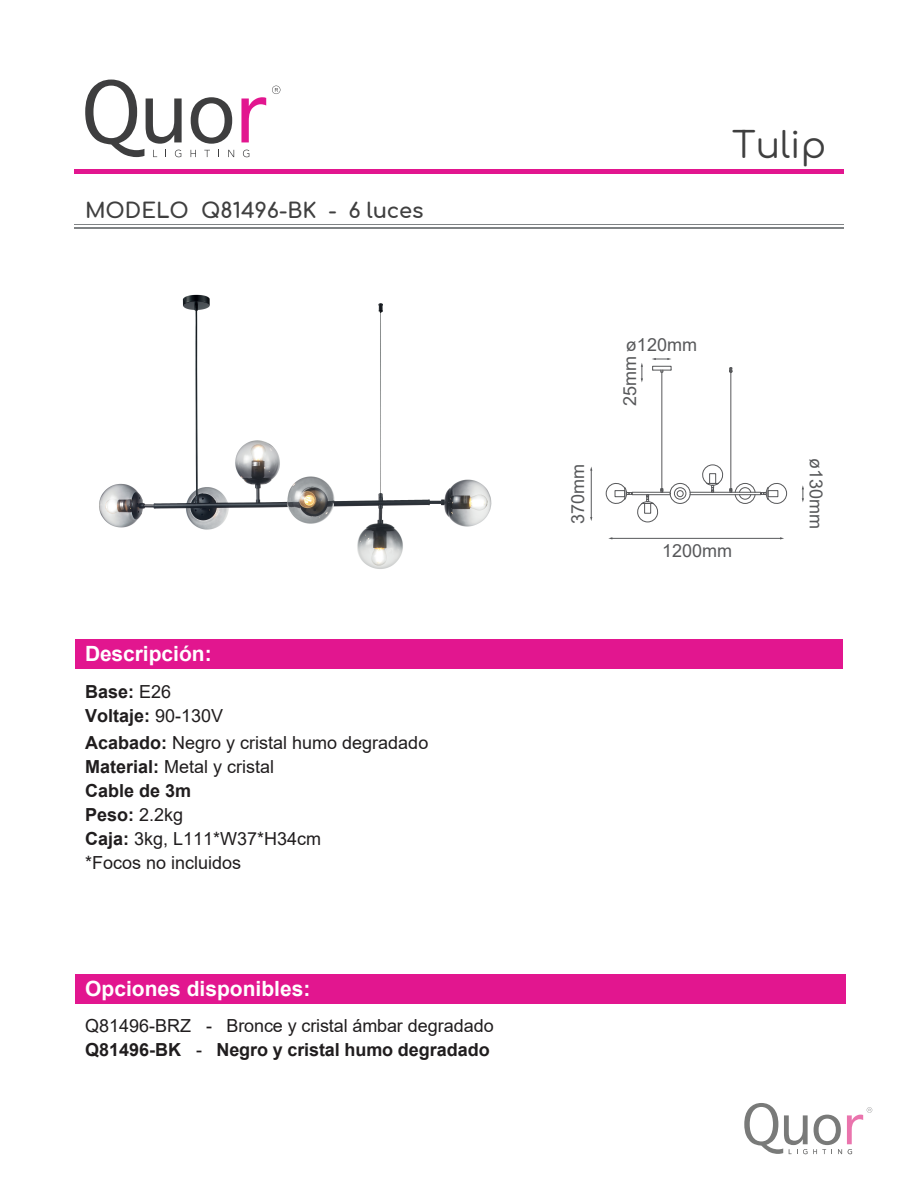
<style>
.page{position:relative;width:918px;height:1188px;background:#fff}
.page>*{position:absolute;margin:0;border:0;box-sizing:border-box;transform-origin:0 0}
.t1{font:36px "Comfortaa";color:#3f3f3f}
.t2{font:700 21px "Arial";color:#fff}
.t3{font:700 21px "Comfortaa";color:#3f3f3f}
.t4{font:18px/24px "Arial";color:#201d1e}
.t5{font:18px "Arial";color:#57585a}
.t6{font:700 18px/24px "Arial";color:#201d1e}
.s1{font-weight:400}
.s2{font-weight:700}
</style>
<div class="page">
<hr style="left:74px;top:169px;width:770px;height:4px;background:#e2168f">
<hr style="left:74px;top:227px;width:770px;height:1px;background:#808385">
<hr style="left:74px;top:224px;width:770px;height:1px;background:#808385">
<div style="left:75px;top:639px;width:768px;height:29px;background:#e2168f"></div>
<svg style="left:241px;top:97px;width:25px;height:45px"></svg>
<svg style="left:191px;top:97px;width:41px;height:47px"></svg>
<svg style="left:85px;top:80px;width:97px;height:77px"></svg>
<svg style="left:191px;top:150px;width:5px;height:7px"></svg>
<svg style="left:204px;top:150px;width:6px;height:7px"></svg>
<svg style="left:228px;top:150px;width:6px;height:7px"></svg>
<svg style="left:243px;top:150px;width:6px;height:7px"></svg>
<svg style="left:272px;top:86px;width:8px;height:8px"></svg>
<div style="left:75px;top:974px;width:771px;height:29px;background:#e2168f"></div>
<svg style="left:744px;top:1103px;width:128px;height:51px"></svg>
<svg style="left:802px;top:485px;width:2px;height:17px"></svg>
<hr style="left:591px;top:470px;width:1px;height:48px;background:#57585a">
<svg style="left:652px;top:358px;width:19px;height:2px"></svg>
<hr style="left:612px;top:538px;width:169px;height:1px;background:#57585a">
<div style="left:632px;top:492px;width:39px;height:3px;border:1px solid #57585a"></div>
<div style="left:690px;top:492px;width:71px;height:3px;border:1px solid #57585a"></div>
<div style="left:670px;top:483px;width:21px;height:21px;border:1px solid #57585a;border-radius:50%"></div>
<hr style="left:661px;top:372px;width:1px;height:118px;background:#57585a">
<svg style="left:605px;top:482px;width:59px;height:41px"></svg>
<hr style="left:730px;top:372px;width:1px;height:118px;background:#57585a">
<svg style="left:702px;top:464px;width:85px;height:40px"></svg>
<svg style="left:729px;top:368px;width:4px;height:5px"></svg>
<div style="left:652px;top:366px;width:19px;height:4px;border:1px solid #57585a"></div>
<svg style="left:652px;top:369px;width:20px;height:4px"></svg>
<div style="left:674px;top:487px;width:12px;height:13px;border:1px solid #57585a;border-radius:50%"></div>
<div style="left:677px;top:490px;width:7px;height:7px;border:1px solid #57585a;border-radius:50%"></div>
<div style="left:615px;top:490px;width:10px;height:7px;border:1px solid #57585a"></div>
<div style="left:644px;top:503px;width:7px;height:11px;border:1px solid #57585a"></div>
<div style="left:709px;top:473px;width:7px;height:11px;border:1px solid #57585a"></div>
<div style="left:768px;top:490px;width:10px;height:7px;border:1px solid #57585a"></div>
<svg style="left:641px;top:363px;width:2px;height:19px"></svg>
<img style="left:99px;top:294px;width:393px;height:275px">
<p class="t3" style="left:85px;top:191px;width:340px">MODELO Q81496-BK - 6 luces</p>
<p class="t2" style="left:85px;top:639px;width:128px">Descripción:</p>
<p class="t6" style="left:85px;top:680px;width:140px">Base: <span class="s1">E26<br></span>Voltaje: <span class="s1">90-130V</span></p>
<p class="t4" style="left:85px;top:731px;width:345px"><span class="s2">Acabado:</span> Negro y cristal humo degradado<br><span class="s2">Material:</span> Metal y cristal<br><span class="s2">Cable de 3m<br>Peso:</span> 2.2kg<br><span class="s2">Caja:</span> 3kg, L111*W37*H34cm<br>*Focos no incluidos</p>
<p class="t2" style="left:85px;top:974px;width:227px">Opciones disponibles:</p>
<p class="t4" style="left:85px;top:1014px;width:410px">Q81496-BRZ - Bronce y cristal ámbar degradado<br><span class="s2">Q81496-BK</span> - <span class="s2">Negro y cristal humo degradado</span></p>
<h1 class="t1" style="left:732px;top:113px;width:95px">Tulip</h1>
<p class="t5" style="left:566px;top:524px;width:62px;rotate:-90deg">370mm</p>
<p class="t5" style="left:626px;top:333px;width:73px">ø120mm</p>
<p class="t5" style="left:617px;top:406px;width:52px;rotate:-90deg">25mm</p>
<p class="t5" style="left:662px;top:538px;width:72px">1200mm</p>
<p class="t5" style="left:829px;top:458px;width:73px;rotate:90deg">ø130mm</p>
</div>
